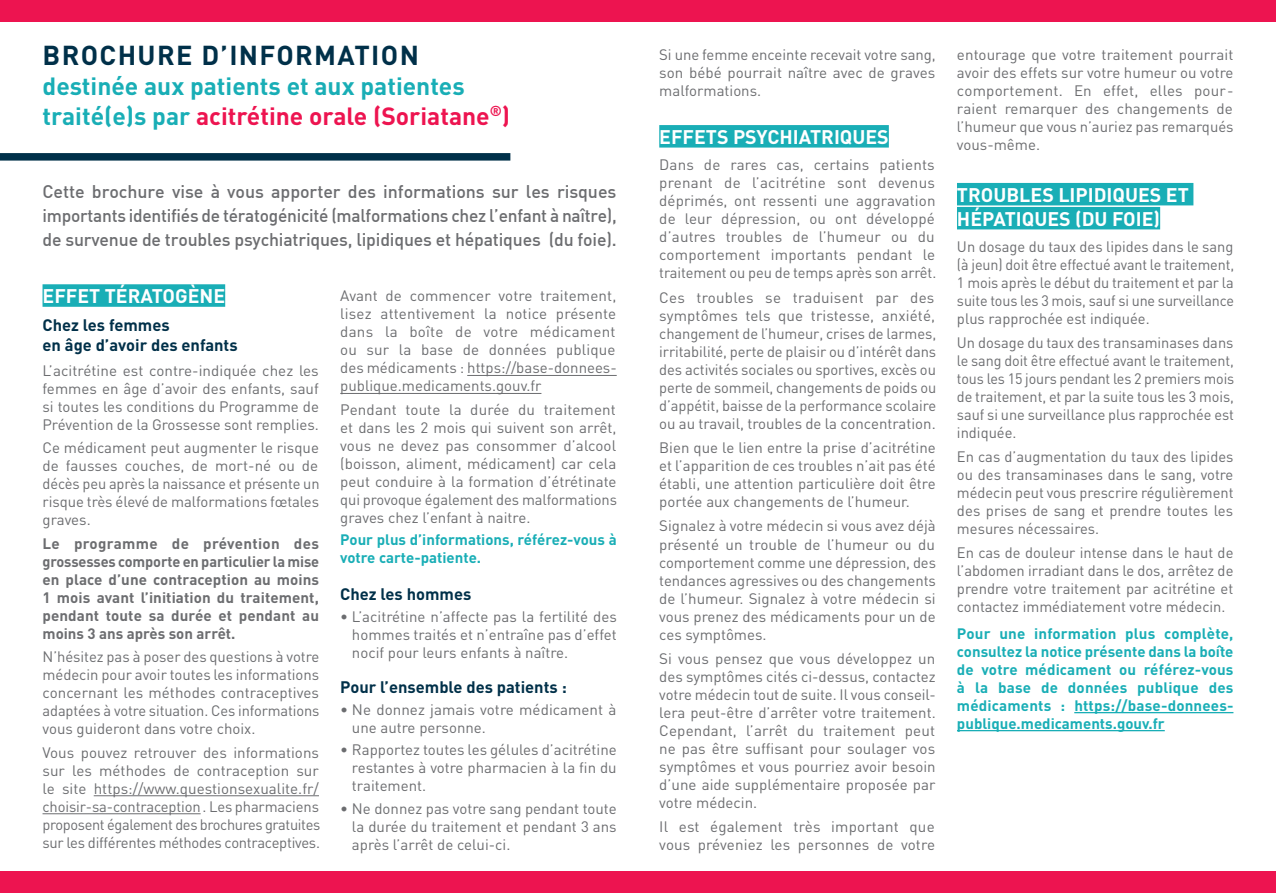
<style>
.page{position:relative;width:1276px;height:893px;background:#fff}
.page>*{position:absolute;margin:0;border:0;box-sizing:border-box;transform-origin:0 0}
.t1{font:700 27px "DIN";letter-spacing:.05em;color:#003049}
.t2{font:700 24.6px/30px "DIN";color:#19aeb6}
.t3{font:700 19.5px/24px "DIN";color:#fff}
.t4{font:500 18px/24px "DIN";letter-spacing:-.01em;color:#6c6d70;text-align:justify}
.t5{font:700 16.5px/19.8px "DIN";color:#003049}
.t6{font:15px/18px "DIN";color:#6c6d70;text-align:justify}
.t7{font:700 15px/18px "DIN";color:#19aeb6}
.t8{font:700 15px/18px "DIN";letter-spacing:.005em;color:#6c6d70;text-align:justify}
.s1{color:#ed1450}
</style>
<div class="page">
<div style="left:0;top:0;width:1276px;height:21px;background:#ed1450"></div>
<div style="left:0;top:872px;width:1276px;height:21px;background:#ed1450"></div>
<div style="left:0;top:153px;width:510px;height:8px;background:#003049"></div>
<div style="left:43px;top:284px;width:182px;height:23px;background:#19aeb6"></div>
<hr style="left:94px;top:795px;width:225px;height:1px;background:#6c6d70">
<hr style="left:43px;top:813px;width:158px;height:1px;background:#6c6d70">
<hr style="left:467px;top:375px;width:150px;height:1px;background:#6c6d70">
<hr style="left:340px;top:393px;width:201px;height:1px;background:#6c6d70">
<div style="left:659px;top:125px;width:230px;height:23px;background:#19aeb6"></div>
<div style="left:957px;top:183px;width:236px;height:22px;background:#19aeb6"></div>
<div style="left:957px;top:207px;width:203px;height:22px;background:#19aeb6"></div>
<hr style="left:1074px;top:712px;width:159px;height:1px;background:#19aeb6">
<hr style="left:957px;top:730px;width:207px;height:1px;background:#19aeb6">
<h1 class="t1" style="left:43px;top:38px;width:378px">BROCHURE D’INFORMATION</h1>
<h2 class="t2" style="left:43px;top:70px;width:469px">destinée aux patients et aux patientes traité(e)s par <span class="s1">acitrétine orale (Soriatane</span><sup>®</sup><span class="s1">)</span></h2>
<p class="t4" style="left:43px;top:179px;width:576px">Cette brochure vise à vous apporter des informations sur les risques importants identifiés de tératogénicité (malformations chez l’enfant à naître), de survenue de troubles psychiatriques, lipidiques et hépatiques (du foie).</p>
<h3 class="t3" style="left:43px;top:283px;width:184px">EFFET TÉRATOGÈNE</h3>
<p class="t5" style="left:43px;top:315px;width:197px">Chez les femmes<br>en âge d’avoir des enfants</p>
<p class="t6" style="left:43px;top:361px;width:278px">L’acitrétine est contre-indiquée chez les femmes en âge d’avoir des enfants, sauf si toutes les conditions du Programme de Prévention de la Grossesse sont remplies.</p>
<p class="t6" style="left:43px;top:438px;width:278px">Ce médicament peut augmenter le risque de fausses couches, de mort-né ou de décès peu après la naissance et présente un risque très élevé de malformations fœtales graves.</p>
<p class="t8" style="left:43px;top:533px;width:278px">Le programme de prévention des grossesses comporte en particulier la mise en place d’une contraception au moins 1 mois avant l’initiation du traitement, pendant toute sa durée et pendant au moins 3 ans après son arrêt.</p>
<p class="t6" style="left:43px;top:647px;width:278px">N’hésitez pas à poser des questions à votre médecin pour avoir toutes les informations concernant les méthodes contraceptives adaptées à votre situation. Ces informations vous guideront dans votre choix.</p>
<p class="t6" style="left:43px;top:743px;width:279px">Vous pouvez retrouver des informations sur les méthodes de contraception sur le site https://www.questionsexualite.fr/ choisir-sa-contraception. Les pharmaciens proposent également des brochures gratuites sur les différentes méthodes contraceptives.</p>
<p class="t6" style="left:340px;top:287px;width:278px">Avant de commencer votre traitement, lisez attentivement la notice présente dans la boîte de votre médicament ou sur la base de données publique des médicaments : https://base-donnees&shy;publique.medicaments.gouv.fr</p>
<p class="t6" style="left:340px;top:400px;width:278px">Pendant toute la durée du traitement et dans les 2 mois qui suivent son arrêt, vous ne devez pas consommer d’alcool (boisson, aliment, médicament) car cela peut conduire à la formation d’étrétinate qui provoque également des malformations graves chez l’enfant à naitre.</p>
<p class="t7" style="left:340px;top:530px;width:278px">Pour plus d’informations, référez-vous à votre carte-patiente.</p>
<p class="t5" style="left:340px;top:583px;width:133px">Chez les hommes</p>
<p class="t6" style="left:352px;top:607px;width:266px;text-indent:-12px">• L’acitrétine n’affecte pas la fertilité des hommes traités et n’entraîne pas d’effet nocif pour leurs enfants à naître.</p>
<p class="t5" style="left:340px;top:676px;width:228px">Pour l’ensemble des patients :</p>
<p class="t6" style="left:352px;top:700px;width:266px;text-indent:-12px">• Ne donnez jamais votre médicament à une autre personne.</p>
<p class="t6" style="left:352px;top:741px;width:266px;text-indent:-12px">• Rapportez toutes les gélules d’acitrétine restantes à votre pharmacien à la fin du traitement.</p>
<p class="t6" style="left:352px;top:799px;width:266px;text-indent:-12px">• Ne donnez pas votre sang pendant toute la durée du traitement et pendant 3 ans après l’arrêt de celui-ci.</p>
<p class="t6" style="left:659px;top:45px;width:278px">Si une femme enceinte recevait votre sang, son bébé pourrait naître avec de graves malformations.</p>
<h3 class="t3" style="left:659px;top:124px;width:231px">EFFETS PSYCHIATRIQUES</h3>
<p class="t6" style="left:659px;top:156px;width:278px">Dans de rares cas, certains patients prenant de l’acitrétine sont devenus déprimés, ont ressenti une aggravation de leur dépression, ou ont développé d’autres troubles de l’humeur ou du comportement importants pendant le traitement ou peu de temps après son arrêt.</p>
<p class="t6" style="left:659px;top:288px;width:278px;text-align:left">Ces troubles se traduisent par des symptômes tels que tristesse, anxiété, changement de l’humeur, crises de larmes, irritabilité, perte de plaisir ou d’intérêt dans des activités sociales ou sportives, excès ou perte de sommeil, changements de poids ou d’appétit, baisse de la performance scolaire ou au travail, troubles de la concentration.</p>
<p class="t6" style="left:659px;top:438px;width:278px">Bien que le lien entre la prise d’acitrétine et l’apparition de ces troubles n’ait pas été établi, une attention particulière doit être portée aux changements de l’humeur.</p>
<p class="t6" style="left:659px;top:517px;width:278px">Signalez à votre médecin si vous avez déjà présenté un trouble de l’humeur ou du comportement comme une dépression, des tendances agressives ou des changements de l’humeur. Signalez à votre médecin si vous prenez des médicaments pour un de ces symptômes.</p>
<p class="t6" style="left:659px;top:649px;width:278px">Si vous pensez que vous développez un des symptômes cités ci-dessus, contactez votre médecin tout de suite. Il vous conseil&shy;lera peut-être d’arrêter votre traitement.<br>Cependant, l’arrêt du traitement peut ne pas être suffisant pour soulager vos symptômes et vous pourriez avoir besoin d’une aide supplémentaire proposée par votre médecin.</p>
<p class="t6" style="left:659px;top:818px;width:277px">Il est également très important que vous préveniez les personnes de votre</p>
<p class="t6" style="left:957px;top:45px;width:278px">entourage que votre traitement pourrait avoir des effets sur votre humeur ou votre comportement. En effet, elles pour&shy;raient remarquer des changements de l’humeur que vous n’auriez pas remarqués vous-même.</p>
<h3 class="t3" style="left:957px;top:182px;width:233px">TROUBLES LIPIDIQUES ET<br>HÉPATIQUES (DU FOIE)</h3>
<p class="t6" style="left:957px;top:237px;width:279px">Un dosage du taux des lipides dans le sang (à jeun) doit être effectué avant le traitement, 1 mois après le début du traitement et par la suite tous les 3 mois, sauf si une surveillance plus rapprochée est indiquée.</p>
<p class="t6" style="left:957px;top:333px;width:279px">Un dosage du taux des transaminases dans le sang doit être effectué avant le traitement, tous les 15 jours pendant les 2 premiers mois de traitement, et par la suite tous les 3 mois, sauf si une surveillance plus rapprochée est indiquée.</p>
<p class="t6" style="left:957px;top:447px;width:278px">En cas d’augmentation du taux des lipides ou des transaminases dans le sang, votre médecin peut vous prescrire régulièrement des prises de sang et prendre toutes les mesures nécessaires.</p>
<p class="t6" style="left:957px;top:543px;width:278px">En cas de douleur intense dans le haut de l’abdomen irradiant dans le dos, arrêtez de prendre votre traitement par acitrétine et contactez immédiatement votre médecin.</p>
<p class="t7" style="left:957px;top:623px;width:278px;text-align:justify">Pour une information plus complète, consultez la notice présente dans la boîte de votre médicament ou référez-vous à la base de données publique des médicaments : https://base-donnees&shy;publique.medicaments.gouv.fr</p>
</div>
